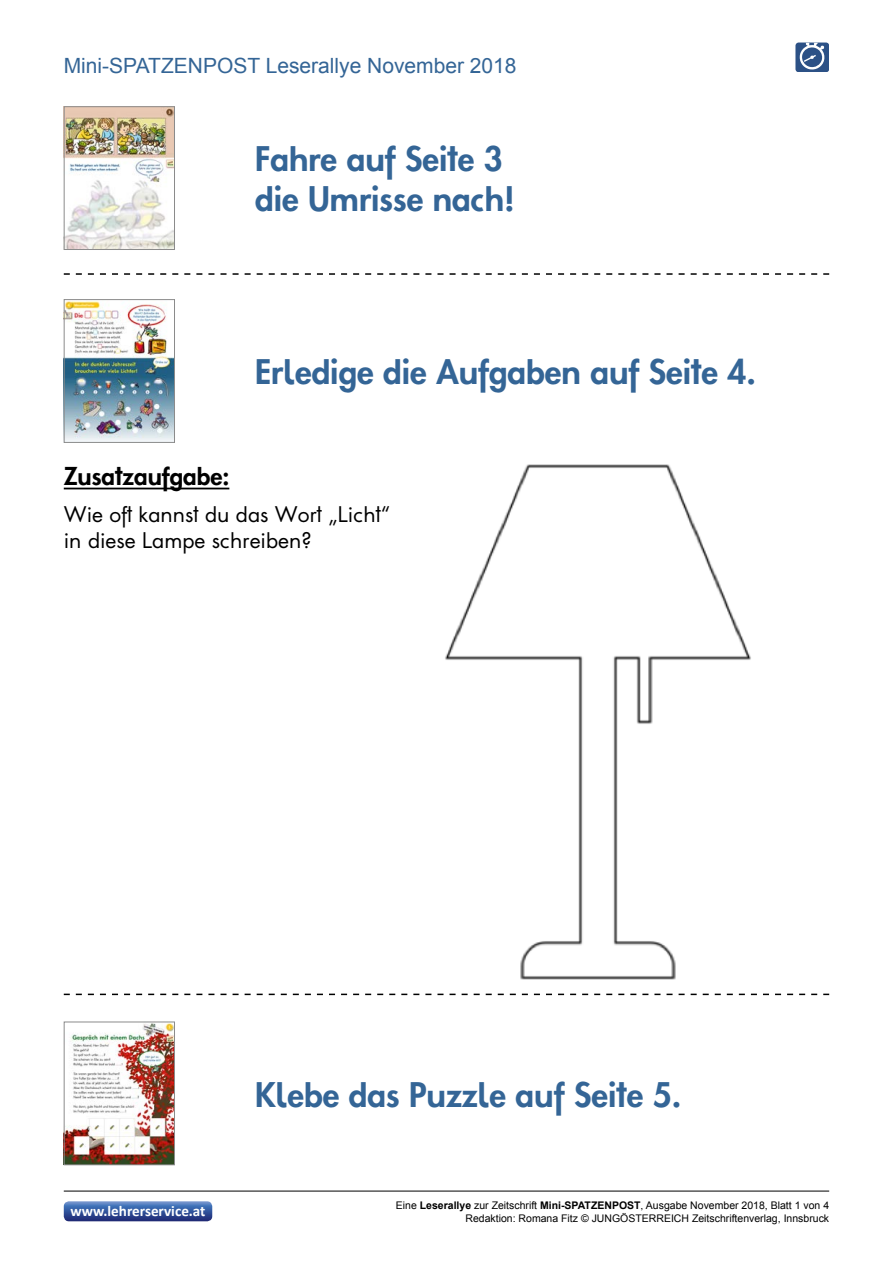
<style>
.page{position:relative;width:893px;height:1263px;background:#fff}
.page>*{position:absolute;margin:0;border:0;box-sizing:border-box;transform-origin:0 0}
.t1{font:700 33px/39.6px "Fibelschrift";color:#346596}
.t2{font:700 24px "Fibelschrift";color:#000}
.t3{font:500 21px/25.5px "Fibelschrift";color:#000}
.t4{font:21px "Arial";color:#346596}
.t5{font:700 15.15px "Calibri";color:#fff}
.t6{font:10.5px/12.6px "Arial";color:#000;text-align:right}
.s1{font-weight:700}
</style>
<div class="page">
<hr style="left:64px;top:1191px;width:765px;height:1px;background:#000">
<svg style="left:64px;top:1201px;width:148px;height:20px;background:#3c5ca1"></svg>
<svg style="left:795px;top:43px;width:34px;height:29px"></svg>
<img style="left:66px;top:108px;width:107px;height:140px">
<div style="left:64px;top:106px;width:111px;height:144px;border:1px solid #8b8b8b"></div>
<svg style="left:64px;top:273px;width:765px;height:2px"></svg>
<svg style="left:64px;top:994px;width:765px;height:1px"></svg>
<img style="left:66px;top:301px;width:107px;height:140px">
<div style="left:64px;top:299px;width:111px;height:144px;border:1px solid #8b8b8b"></div>
<hr style="left:64px;top:488px;width:165px;height:1px;background:#000">
<img style="left:66px;top:1023px;width:107px;height:140px">
<div style="left:64px;top:1021px;width:111px;height:144px;border:1px solid #8b8b8b"></div>
<img style="left:413px;top:464px;width:356px;height:530px">
<h3 class="t4" style="left:64px;top:52px;width:454px">Mini-SPATZENPOST Leserallye November 2018</h3>
<h1 class="t1" style="left:255px;top:139px;width:261px">Fahre auf Seite 3 die Umrisse nach!</h1>
<h1 class="t1" style="left:255px;top:352px;width:502px">Erledige die Aufgaben auf Seite 4.</h1>
<h2 class="t2" style="left:64px;top:460px;width:167px">Zusatzaufgabe:</h2>
<h3 class="t3" style="left:64px;top:502px;width:328px">Wie oft kannst du das Wort „Licht“ in diese Lampe schreiben?</h3>
<h3 class="t5" style="left:70px;top:1201px;width:137px">www.lehrerservice.at</h3>
<h1 class="t1" style="left:255px;top:1074px;width:428px">Klebe das Puzzle auf Seite 5.</h1>
<p class="t6" style="left:396px;top:1199px;width:435px">Eine <span class="s1">Leserallye</span> zur Zeitschrift <span class="s1">Mini-SPATZENPOST</span>, Ausgabe November 2018, Blatt 1 von 4<br>Redaktion: Romana Fitz © JUNGÖSTERREICH Zeitschriftenverlag, Innsbruck</p>
</div>
